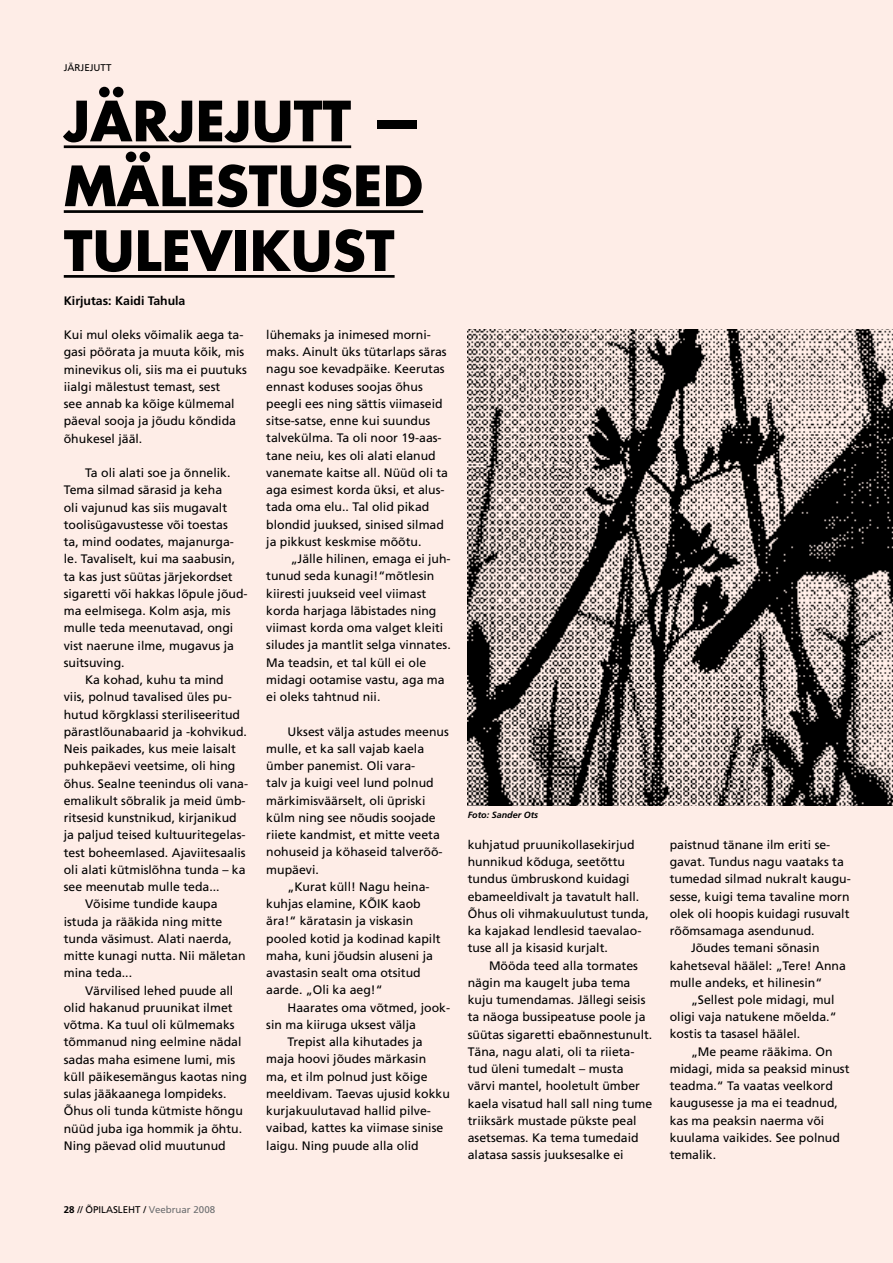
<style>
.page{position:relative;width:893px;height:1263px;background:#feede7}
.page>*{position:absolute;margin:0;border:0;box-sizing:border-box;transform-origin:0 0}
.t1{font:700 54px/64.8px "Futura";color:#000;text-align:justify}
.t2{font:12.3px/17.2px "Frutiger";color:#000}
.t3{font:700 12.3px "Frutiger CE";color:#000}
.t4{font:9.75px "Frutiger";color:#000}
.t5{font:italic 700 9px "Frutiger CE";color:#000}
.s1{font-family:"Frutiger CE";font-weight:700}
.s2{color:#6d6f71}
</style>
<div class="page">
<hr style="left:64px;top:145px;width:287px;height:3px;background:#000">
<hr style="left:64px;top:210px;width:359px;height:3px;background:#000">
<hr style="left:64px;top:275px;width:331px;height:3px;background:#000">
<img style="left:468px;top:330px;width:425px;height:476px">
<p class="t4" style="left:64px;top:62px;width:44px">Järjejutt</p>
<h1 class="t1" style="left:64px;top:88px;width:361px">JÄRJEJUTT — MÄLESTUSED TULEVIKUST</h1>
<p class="t3" style="left:64px;top:293px;width:123px">Kirjutas: Kaidi Tahula</p>
<p class="t2" style="left:64px;top:326px;width:185px">Kui mul oleks võimalik aega ta&shy;gasi pöörata ja muuta kõik, mis minevikus oli, siis ma ei puutuks iialgi mälestust temast, sest<br>see annab ka kõige külmemal päeval sooja ja jõudu kõndida õhukesel jääl.</p>
<p class="t2" style="left:85px;top:464px;width:147px">Ta oli alati soe ja õnnelik.</p>
<p class="t2" style="left:64px;top:482px;width:160px">Tema silmad särasid ja keha</p>
<p class="t2" style="left:64px;top:499px;width:165px">oli vajunud kas siis mugavalt</p>
<p class="t2" style="left:64px;top:516px;width:166px">toolisügavustesse või toestas</p>
<p class="t2" style="left:64px;top:533px;width:172px">ta, mind oodates, majanurga-</p>
<p class="t2" style="left:64px;top:551px;width:173px">le. Tavaliselt, kui ma saabusin,</p>
<p class="t2" style="left:64px;top:568px;width:170px">ta kas just süütas järjekordset</p>
<p class="t2" style="left:64px;top:585px;width:185px">sigaretti või hakkas lõpule jõud-</p>
<p class="t2" style="left:64px;top:602px;width:168px">ma eelmisega. Kolm asja, mis</p>
<p class="t2" style="left:64px;top:620px;width:171px">mulle teda meenutavad, ongi</p>
<p class="t2" style="left:64px;top:637px;width:172px">vist naerune ilme, mugavus ja</p>
<p class="t2" style="left:64px;top:654px;width:62px">suitsuving.</p>
<p class="t2" style="left:85px;top:671px;width:140px">Ka kohad, kuhu ta mind</p>
<p class="t2" style="left:64px;top:688px;width:170px">viis, polnud tavalised üles pu-</p>
<p class="t2" style="left:64px;top:706px;width:178px">hutud kõrgklassi steriliseeritud</p>
<p class="t2" style="left:64px;top:723px;width:185px">pärastlõunabaarid ja -kohvikud.</p>
<p class="t2" style="left:64px;top:740px;width:174px">Neis paikades, kus meie laisalt</p>
<p class="t2" style="left:64px;top:757px;width:173px">puhkepäevi veetsime, oli hing</p>
<p class="t2" style="left:64px;top:775px;width:186px">õhus. Sealne teenindus oli vana-</p>
<p class="t2" style="left:64px;top:792px;width:183px">emalikult sõbralik ja meid ümb-</p>
<p class="t2" style="left:64px;top:809px;width:174px">ritsesid kunstnikud, kirjanikud</p>
<p class="t2" style="left:64px;top:826px;width:183px">ja paljud teised kultuuritegelas-</p>
<p class="t2" style="left:64px;top:844px;width:183px">test boheemlased. Ajaviitesaalis</p>
<p class="t2" style="left:64px;top:861px;width:183px">oli alati kütmislõhna tunda – ka</p>
<p class="t2" style="left:64px;top:878px;width:157px">see meenutab mulle teda...</p>
<p class="t2" style="left:85px;top:895px;width:134px">Võisime tundide kaupa</p>
<p class="t2" style="left:64px;top:913px;width:160px">istuda ja rääkida ning mitte</p>
<p class="t2" style="left:64px;top:930px;width:170px">tunda väsimust. Alati naerda,</p>
<p class="t2" style="left:64px;top:947px;width:183px">mitte kunagi nutta. Nii mäletan</p>
<p class="t2" style="left:64px;top:964px;width:70px">mina teda...</p>
<p class="t2" style="left:85px;top:982px;width:150px">Värvilised lehed puude all</p>
<p class="t2" style="left:64px;top:999px;width:170px">olid hakanud pruunikat ilmet</p>
<p class="t2" style="left:64px;top:1016px;width:172px">võtma. Ka tuul oli külmemaks</p>
<p class="t2" style="left:64px;top:1033px;width:179px">tõmmanud ning eelmine nädal</p>
<p class="t2" style="left:64px;top:1051px;width:173px">sadas maha esimene lumi, mis</p>
<p class="t2" style="left:64px;top:1068px;width:185px">küll päikesemängus kaotas ning</p>
<p class="t2" style="left:64px;top:1085px;width:164px">sulas jääkaanega lompideks.</p>
<p class="t2" style="left:64px;top:1102px;width:181px">Õhus oli tunda kütmiste hõngu</p>
<p class="t2" style="left:64px;top:1120px;width:180px">nüüd juba iga hommik ja õhtu.</p>
<p class="t2" style="left:64px;top:1137px;width:163px">Ning päevad olid muutunud</p>
<p class="t2" style="left:266px;top:326px;width:183px">lühemaks ja inimesed morni&shy;maks. Ainult üks tütarlaps säras nagu soe kevadpäike. Keerutas ennast koduses soojas õhus peegli ees ning sättis viimaseid sitse-satse, enne kui suundus talvekülma. Ta oli noor 19-aas&shy;tane neiu, kes oli alati elanud vanemate kaitse all. Nüüd oli ta aga esimest korda üksi, et alus&shy;tada oma elu.. Tal olid pikad blondid juuksed, sinised silmad ja pikkust keskmise mõõtu.</p>
<p class="t2" style="left:266px;top:550px;width:186px;text-indent:25px">„Jälle hilinen, emaga ei juh&shy;tunud seda kunagi!“mõtlesin kiiresti juukseid veel viimast korda harjaga läbistades ning viimast korda oma valget kleiti siludes ja mantlit selga vinnates.<br>Ma teadsin, et tal küll ei ole midagi ootamise vastu, aga ma ei oleks tahtnud nii.</p>
<p class="t2" style="left:288px;top:723px;width:163px">U ksest välja astudes meenus</p>
<p class="t2" style="left:266px;top:740px;width:159px">mulle, et ka sall vajab kaela</p>
<p class="t2" style="left:266px;top:757px;width:151px">ümber panemist. Oli vara-</p>
<p class="t2" style="left:266px;top:774px;width:169px">talv ja kuigi veel lund polnud</p>
<p class="t2" style="left:266px;top:792px;width:161px">märkimisväärselt, oli üpriski</p>
<p class="t2" style="left:266px;top:809px;width:171px">külm ning see nõudis soojade</p>
<p class="t2" style="left:266px;top:826px;width:175px">riiete kandmist, et mitte veeta</p>
<p class="t2" style="left:266px;top:843px;width:178px">nohuseid ja köhaseid talverõõ-</p>
<p class="t2" style="left:266px;top:861px;width:54px">mupäevi.</p>
<p class="t2" style="left:288px;top:878px;width:144px">„Kurat küll! Nagu heina-</p>
<p class="t2" style="left:266px;top:895px;width:156px">kuhjas elamine, KÕIK kaob</p>
<p class="t2" style="left:266px;top:912px;width:148px">ära!“ käratasin ja viskasin</p>
<p class="t2" style="left:266px;top:930px;width:176px">pooled kotid ja kodinad kapilt</p>
<p class="t2" style="left:266px;top:947px;width:168px">maha, kuni jõudsin aluseni ja</p>
<p class="t2" style="left:266px;top:964px;width:156px">avastasin sealt oma otsitud</p>
<p class="t2" style="left:266px;top:981px;width:118px">aarde. „Oli ka aeg!“</p>
<p class="t2" style="left:288px;top:999px;width:164px">H aarates oma võtmed, jook-</p>
<p class="t2" style="left:266px;top:1016px;width:151px">sin ma kiiruga uksest välja</p>
<p class="t2" style="left:288px;top:1033px;width:137px">Trepist alla kihutades ja</p>
<p class="t2" style="left:266px;top:1050px;width:161px">maja hoovi jõudes märkasin</p>
<p class="t2" style="left:266px;top:1068px;width:163px">ma, et ilm polnud just kõige</p>
<p class="t2" style="left:266px;top:1085px;width:185px">meeldivam. Taevas ujusid kokku</p>
<p class="t2" style="left:266px;top:1102px;width:166px">kurjakuulutavad hallid pilve-</p>
<p class="t2" style="left:266px;top:1119px;width:179px">vaibad, kattes ka viimase sinise</p>
<p class="t2" style="left:266px;top:1137px;width:154px">laigu. Ning puude alla olid</p>
<p class="t4" style="left:64px;top:1204px;width:153px"><span class="s1">28</span> // ÕPILASLEHT / <span class="s2">Veebruar 2008</span></p>
<p class="t5" style="left:468px;top:810px;width:72px">Foto: Sander Ots</p>
<p class="t2" style="left:468px;top:836px;width:183px">kuhjatud pruunikollasekirjud hunnikud kõduga, seetõttu tundus ümbruskond kuidagi ebameeldivalt ja tavatult hall.<br>Õhus oli vihmakuulutust tunda, ka kajakad lendlesid taevalao&shy;tuse all ja kisasid kurjalt.</p>
<p class="t2" style="left:468px;top:957px;width:186px;text-indent:21px">Mööda teed alla tormates nägin ma kaugelt juba tema kuju tumendamas. Jällegi seisis ta näoga bussipeatuse poole ja süütas sigaretti ebaõnnestunult.<br>Täna, nagu alati, oli ta riieta&shy;tud üleni tumedalt – musta värvi mantel, hooletult ümber kaela visatud hall sall ning tume triiksärk mustade pükste peal asetsemas. Ka tema tumedaid alatasa sassis juuksesalke ei</p>
<p class="t2" style="left:670px;top:836px;width:162px">paistnud tänane ilm eriti se-</p>
<p class="t2" style="left:670px;top:853px;width:176px">gavat. Tundus nagu vaataks ta</p>
<p class="t2" style="left:670px;top:870px;width:183px">tumedad silmad nukralt kaugu-</p>
<p class="t2" style="left:670px;top:888px;width:181px">sesse, kuigi tema tavaline morn</p>
<p class="t2" style="left:670px;top:905px;width:181px">olek oli hoopis kuidagi rusuvalt</p>
<p class="t2" style="left:670px;top:922px;width:146px">rõõmsamaga asendunud.</p>
<p class="t2" style="left:691px;top:939px;width:130px">Jõudes temani sõnasin</p>
<p class="t2" style="left:670px;top:957px;width:178px">kahetseval häälel: „Tere! Anna</p>
<p class="t2" style="left:670px;top:974px;width:154px">mulle andeks, et hilinesin“</p>
<p class="t2" style="left:691px;top:991px;width:145px">„Sellest pole midagi, mul</p>
<p class="t2" style="left:670px;top:1008px;width:168px">oligi vaja natukene mõelda.“</p>
<p class="t2" style="left:670px;top:1026px;width:132px">kostis ta tasasel häälel.</p>
<p class="t2" style="left:691px;top:1043px;width:143px">„Me peame rääkima. On</p>
<p class="t2" style="left:670px;top:1060px;width:181px">midagi, mida sa peaksid minust</p>
<p class="t2" style="left:670px;top:1077px;width:165px">teadma.“ Ta vaatas veelkord</p>
<p class="t2" style="left:670px;top:1095px;width:170px">kaugusesse ja ma ei teadnud,</p>
<p class="t2" style="left:670px;top:1112px;width:156px">kas ma peaksin naerma või</p>
<p class="t2" style="left:670px;top:1129px;width:172px">kuulama vaikides. See polnud</p>
<p class="t2" style="left:670px;top:1146px;width:48px">temalik.</p>
</div>
